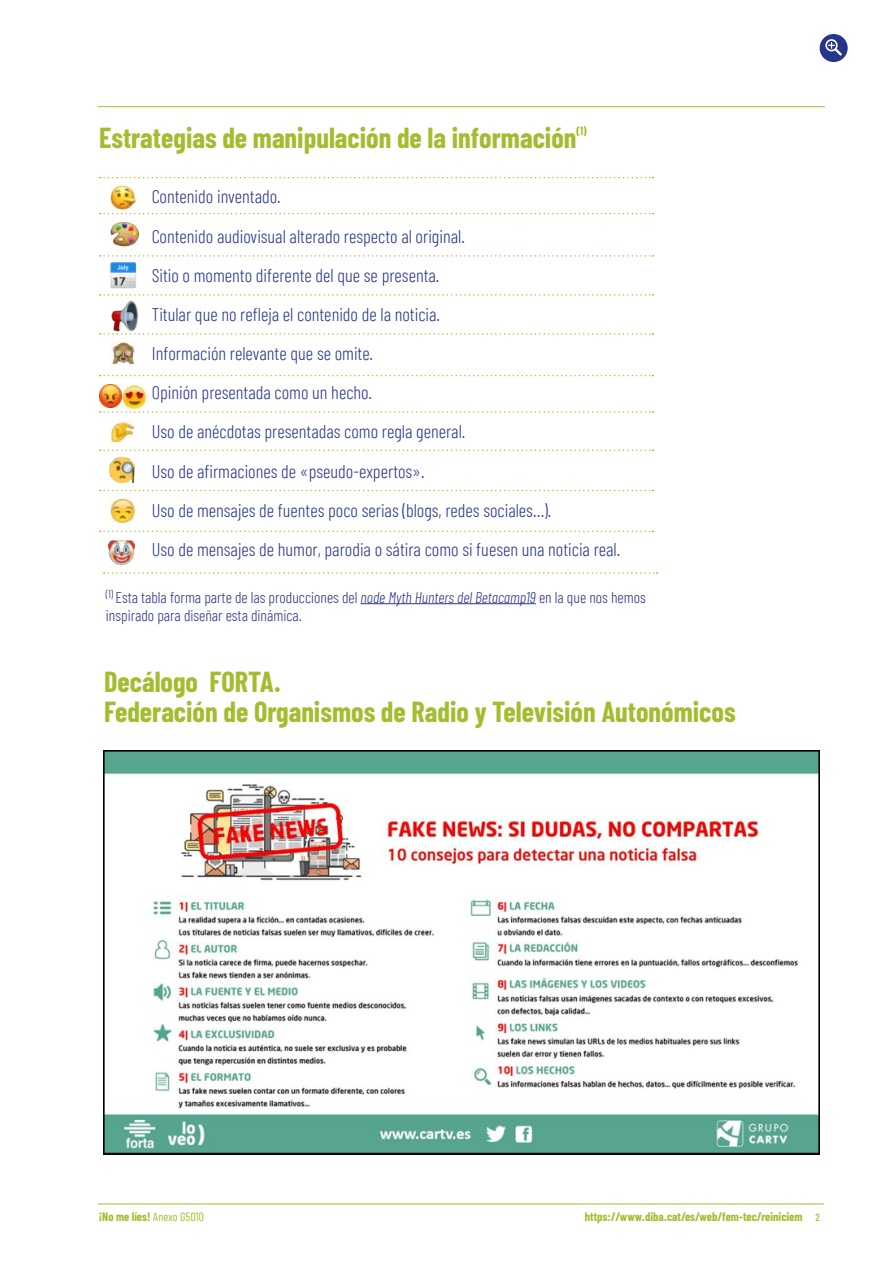
<style>
.page{position:relative;width:893px;height:1263px;background:#fff}
.page>*{position:absolute;margin:0;border:0;box-sizing:border-box;transform-origin:0 0}
.t1{font:700 28.35px/29.7px "Barlow Condensed";color:#a3bd30}
.t2{font:300 18.45px/39.2px "Barlow Condensed";color:#26358c}
.t3{font:300 15.6px/18.5px "Barlow Condensed";color:#26358c}
.t4{font:700 12px "Barlow Condensed";color:#a3bd30}
.t5{font:700 11.4px "Barlow Condensed";color:#a3bd30}
.s1{font-style:italic}
.s2{font-weight:400}
.s3{font-weight:500;font-size:10.5px}
</style>
<div class="page">
<div style="left:820px;top:34px;width:28px;height:28px;background:#26358c;border-radius:50%"></div>
<svg style="left:825px;top:39px;width:17px;height:17px"></svg>
<hr style="left:98px;top:1203px;width:726px;height:1px;background:#a3bd30">
<hr style="left:98px;top:106px;width:727px;height:1px;background:#a3bd30">
<img style="left:103px;top:750px;width:717px;height:405px">
<img style="left:110px;top:185px;width:26px;height:25px">
<img style="left:110px;top:221px;width:28px;height:26px">
<img style="left:110px;top:262px;width:27px;height:27px">
<img style="left:111px;top:300px;width:28px;height:32px">
<img style="left:111px;top:340px;width:24px;height:25px">
<img style="left:99px;top:385px;width:46px;height:23px">
<img style="left:110px;top:420px;width:25px;height:22px">
<img style="left:110px;top:458px;width:24px;height:25px">
<img style="left:110px;top:498px;width:26px;height:26px">
<img style="left:109px;top:540px;width:26px;height:24px">
<svg style="left:100px;top:213px;width:553px;height:1px"></svg>
<svg style="left:100px;top:177px;width:553px;height:1px"></svg>
<svg style="left:100px;top:255px;width:553px;height:2px"></svg>
<svg style="left:100px;top:294px;width:553px;height:2px"></svg>
<svg style="left:100px;top:333px;width:553px;height:2px"></svg>
<svg style="left:100px;top:375px;width:553px;height:1px"></svg>
<svg style="left:100px;top:490px;width:553px;height:1px"></svg>
<svg style="left:100px;top:449px;width:553px;height:2px"></svg>
<svg style="left:100px;top:411px;width:553px;height:2px"></svg>
<svg style="left:100px;top:531px;width:553px;height:1px"></svg>
<svg style="left:104px;top:572px;width:553px;height:2px"></svg>
<hr style="left:361px;top:603px;width:175px;height:1px;background:#26358c">
<h1 class="t1" style="left:99px;top:122px;width:479px">Estrategias de manipulación de la información</h1>
<p class="t5" style="left:576px;top:124px;width:12px">(1)</p>
<p class="t2" style="left:152px;top:178px;width:470px">Contenido inventado.<br>Contenido audiovisual alterado respecto al original.<br>Sitio o momento diferente del que se presenta.<br>Titular que no refleja el contenido de la noticia.<br>Información relevante que se omite.<br>Opinión presentada como un hecho.<br>Uso de anécdotas presentadas como regla general.<br>Uso de afirmaciones de «pseudo-expertos».<br>Uso de mensajes de fuentes poco serias (blogs, redes sociales…).<br>Uso de mensajes de humor, parodia o sátira como si fuesen una noticia real.</p>
<p class="t3" style="left:106px;top:589px;width:541px"><sup>(1)</sup> Esta tabla forma parte de las producciones del <span class="s1">node Myth Hunters del Betacamp19</span> en la que nos hemos inspirado para diseñar esta dinámica.</p>
<h1 class="t1" style="left:104px;top:666px;width:633px">Decálogo FORTA.<br>Federación de Organismos de Radio y Televisión Autonómicos</h1>
<p class="t4" style="left:99px;top:1209px;width:107px">¡No me líes! <span class="s2">Anexo G5D10</span></p>
<p class="t4" style="left:585px;top:1209px;width:236px">https://www.diba.cat/es/web/fem-tec/reiniciem <span class="s3">2</span></p>
</div>
